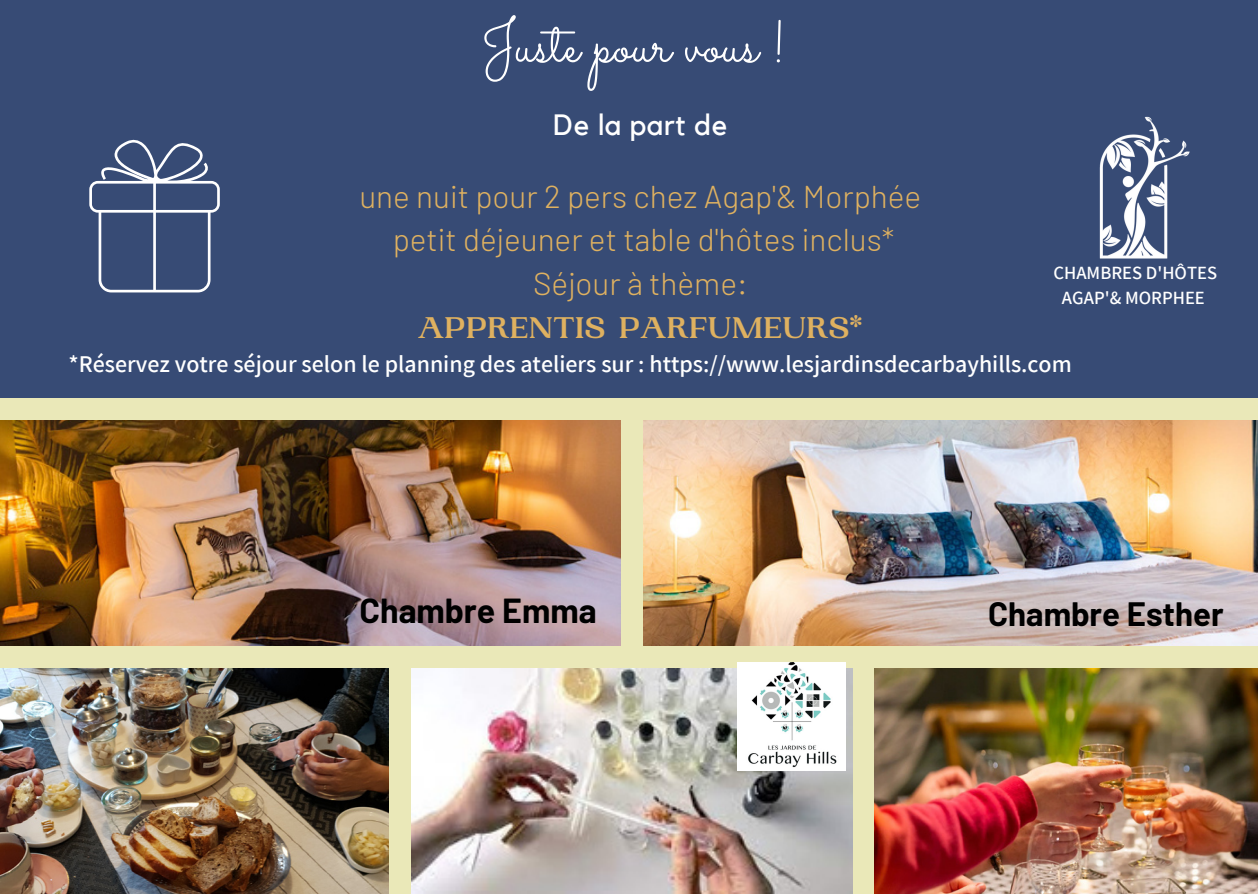
<style>
.page{position:relative;width:1258px;height:894px;background:#fff}
.page>*{position:absolute;margin:0;border:0;box-sizing:border-box;transform-origin:0 0}
.t1{font:59.1px "Sacramento";color:#fff}
.t2{font:700 33.9px "Barlow";color:#000}
.t3{font:700 33px "Barlow";color:#000}
.t4{font:300 31.5px/43.2px "Barlow";color:#dfb160;text-align:center}
.t5{font:700 31.5px "PP Woodland";color:#dfb160}
.t6{font:29.4px "Kollektif";letter-spacing:.02em;color:#fff}
.t7{font:600 24px "Assistant";color:#fff}
.t8{font:600 18.6px/24.9px "Assistant";color:#fff;text-align:center}
</style>
<div class="page">
<div style="left:0;top:0;width:1258px;height:893px;background:#eae8b8"></div>
<img style="left:643px;top:420px;width:615px;height:225px">
<img style="left:0;top:668px;width:389px;height:225px">
<img style="left:0;top:420px;width:620px;height:225px">
<img style="left:875px;top:668px;width:383px;height:225px">
<img style="left:411px;top:668px;width:441px;height:225px">
<div style="left:0;top:0;width:1258px;height:398px;background:#374b75"></div>
<img style="left:1099px;top:116px;width:91px;height:143px">
<img style="left:737px;top:662px;width:108px;height:108px">
<svg style="left:89px;top:139px;width:131px;height:153px"></svg>
<h1 class="t1" style="left:481px;top:6px;width:306px">Juste pour vous !</h1>
<p class="t6" style="left:553px;top:111px;width:176px">De la part de</p>
<h3 class="t4" style="left:359px;top:174px;width:563px">une nuit pour 2 pers chez Agap'&amp; Morphée petit déjeuner et table d'hôtes inclus*<br>Séjour à thème:</h3>
<h3 class="t5" style="left:418px;top:309px;width:446px">APPRENTIS PARFUMEURS*</h3>
<p class="t8" style="left:1053px;top:259px;width:165px">CHAMBRES D'HÔTES<br>AGAP'&amp; MORPHEE</p>
<p class="t7" style="left:69px;top:347px;width:1005px">*Réservez votre séjour selon le planning des ateliers sur : https://www.lesjardinsdecarbayhills.com</p>
<h2 class="t2" style="left:359px;top:589px;width:239px">Chambre Emma</h2>
<h3 class="t3" style="left:988px;top:592px;width:237px">Chambre Esther</h3>
</div>
